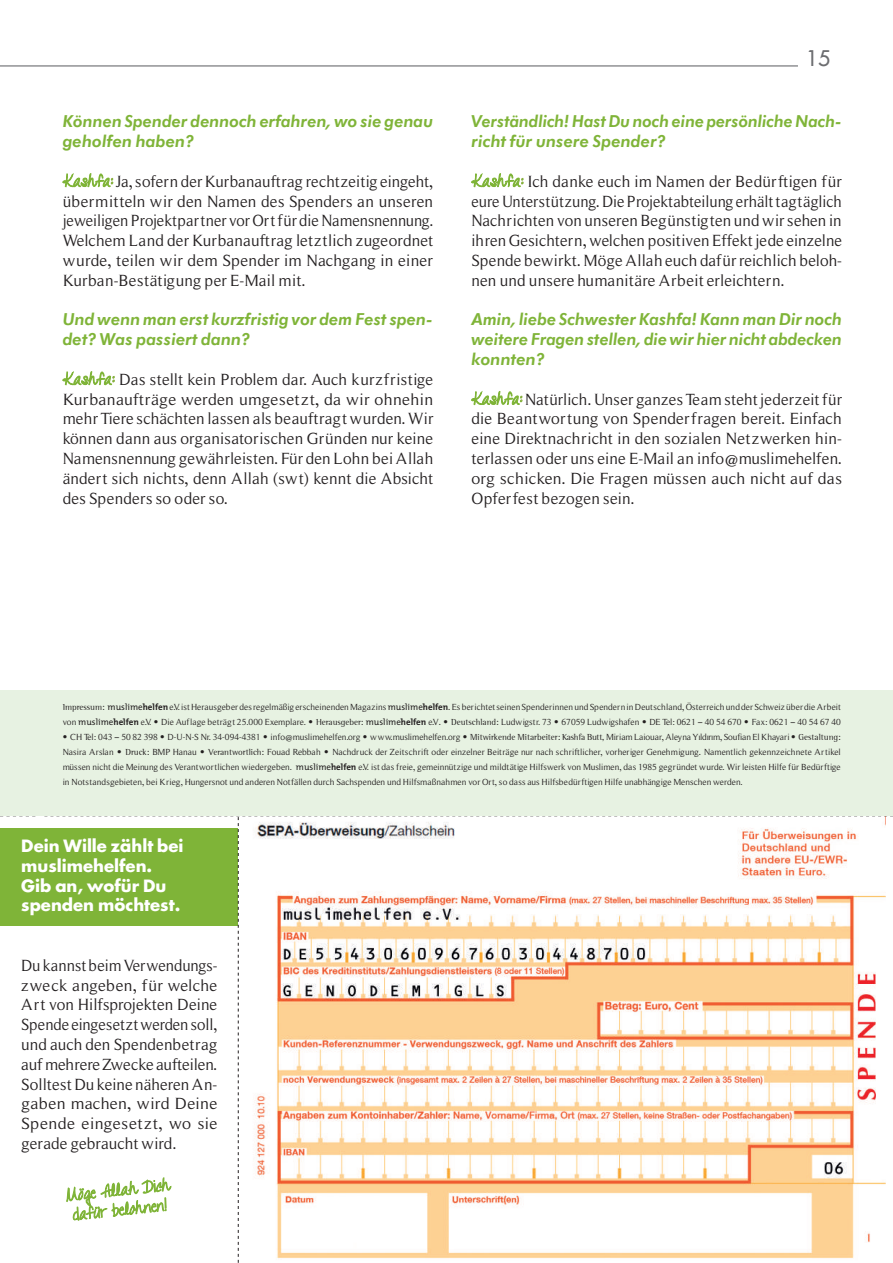
<style>
.page{position:relative;width:893px;height:1263px;background:#fff}
.page>*{position:absolute;margin:0;border:0;box-sizing:border-box;transform-origin:0 0}
.t1{font:500 21px "Futura Std";color:#6c6d70}
.t2{font:16.5px/19.8px "Roman Serif";letter-spacing:.005em;color:#231f20;text-align:justify}
.t3{font:italic 800 16.5px/19.8px "Futura BT";color:#7fb438}
.t4{font:700 16.5px/19.8px "Futura Std";color:#fff}
.t5{font:9px/15px "Roman Serif";color:#231f20}
.s1{font-family:"Talkingtothe Moon";color:#7fb438}
.s2{font-family:"Talkingtothe Moon";color:#8fae45}
.s3{font-family:"Rotis Semi Serif"}
.s4{font-family:"T Mix"}
.s5{font-family:"T Mix";font-weight:700}
.s6{font-family:"Futura Std"}
.s7{font-family:"mh Roman Serif TR"}
</style>
<div class="page">
<div style="left:0;top:828px;width:238px;height:98px;background:#7fb438"></div>
<img style="left:0;top:815px;width:44px;height:2px">
<svg style="left:0;top:815px;width:35px;height:1px"></svg>
<div style="left:0;top:690px;width:893px;height:125px;background:#e7f2e2"></div>
<svg style="left:44px;top:815px;width:849px;height:448px"></svg>
<hr style="left:0;top:65px;width:798px;height:1px;background:#6c6d70">
<p class="t3" style="left:63px;top:112px;width:372px">Können Spender dennoch erfahren, wo sie genau geholfen haben?</p>
<p class="t2" style="left:63px;top:171px;width:372px"><span class="s1">KASHFA</span><span class="s2">:</span> Ja, sofern der Kurbanauftrag rechtzeitig eingeht, übermitteln wir den Namen des Spenders an unseren jeweiligen Projektpartner vor Ort für die Namensnennung.<br>Welchem Land der Kurbanauftrag letztlich zugeordnet wurde, teilen wir dem Spender im Nachgang in einer Kurban-Bestätigung per E-Mail mit.</p>
<p class="t3" style="left:63px;top:310px;width:372px">Und wenn man erst kurzfristig vor dem Fest spen&shy;det? Was passiert dann?</p>
<p class="t2" style="left:63px;top:369px;width:372px"><span class="s1">KASHFA</span><span class="s2">:</span> Das stellt kein Problem dar. Auch kurzfristige Kurbanaufträge werden umgesetzt, da wir ohnehin mehr Tiere schächten lassen als beauftragt wurden. Wir können dann aus organisatorischen Gründen nur keine Namensnennung gewährleisten. Für den Lohn bei Allah ändert sich nichts, denn Allah (swt) kennt die Absicht des Spenders so oder so.</p>
<p class="t1" style="left:806px;top:45px;width:26px">15</p>
<p class="t3" style="left:471px;top:112px;width:372px">Verständlich! Hast Du noch eine persönliche Nach&shy;richt für unsere Spender?</p>
<p class="t2" style="left:471px;top:171px;width:372px"><span class="s1">KASHFA</span><span class="s2">:</span> Ich danke euch im Namen der Bedürftigen für eure Unterstützung. Die Projektabteilung erhält tagtäglich Nachrichten von unseren Begünstigten und wir sehen in ihren Gesichtern, welchen positiven Effekt jede einzelne Spende bewirkt. Möge Allah euch dafür reichlich beloh&shy;nen und unsere humanitäre Arbeit erleichtern.</p>
<p class="t3" style="left:471px;top:310px;width:372px;text-align:justify">Amin, liebe Schwester Kashfa! Kann man Dir noch weitere Fragen stellen, die wir hier nicht abdecken konnten?</p>
<p class="t2" style="left:471px;top:389px;width:372px"><span class="s1">KASHFA</span><span class="s2">:</span> Natürlich. Unser ganzes Team steht jederzeit für die Beantwortung von Spenderfragen bereit. Einfach eine Direktnachricht in den sozialen Netzwerken hin&shy;terlassen oder uns eine E-Mail an info@muslimehelfen. org schicken. Die Fragen müssen auch nicht auf das Opferfest bezogen sein.</p>
<p class="t5" style="left:63px;top:699px;width:780px"><span class="s3">Impressum:</span> <span class="s4">muslime</span><span class="s5">helfen</span> e.V. ist Herausgeber des regelmäßig erscheinenden Magazins <span class="s4">muslime</span><span class="s5">helfen</span><span class="s3">.</span> Es berichtet seinen Spenderinnen und Spendern in Deutschland, Österreich und der Schweiz über die Arbeit von <span class="s4">muslime</span><span class="s5">helfen</span> e.V. <span class="s3">•</span> Die Auflage beträgt 25.000 Exemplare. <span class="s3">• Herausgeber:</span> <span class="s4">muslime</span><span class="s5">helfen</span> e.V<span class="s3">. • Deutschland:</span> Ludwigstr. 73 <span class="s3">•</span> 67059 Ludwigshafen <span class="s3">•</span> DE Tel: 0621 <span class="s6">−</span> 40 54 670 <span class="s3">•</span> Fax: 0621 <span class="s6">−</span> 40 54 67 40</p>
<p class="t5" style="left:63px;top:729px;width:780px;text-align:justify"><span class="s3">•</span> CH Tel: 043 <span class="s6">−</span> 50 82 398 <span class="s3">•</span> D-U-N-S Nr. 34-094-4381 <span class="s3">•</span> info@muslimehelfen.org <span class="s3">•</span> www.muslimehelfen.org <span class="s3">• Mitwirkende Mitarbeiter: Kashfa Butt,</span> Miriam Laiouar, Aleyna <span class="s7">Yıldırım</span>, Soufian El Khayari <span class="s3">• Gestaltung:<br></span>Nasira Arslan <span class="s3">• Druck:</span> BMP Hanau <span class="s3">• Verantwortlich:</span> Fouad Rebbah <span class="s3">•</span> Nachdruck der Zeitschrift oder einzelner Beiträge nur nach schriftlicher, vorheriger Genehmigung<span class="s3">.</span> Namentlich gekennzeichnete Artikel müssen nicht die Meinung des Verantwortlichen wiedergeben. <span class="s4">muslime</span><span class="s5">helfen</span> e.V. ist das freie, gemeinnützige und mildtätige Hilfswerk von Muslimen, das 1985 gegründet wurde. Wir leisten Hilfe für Bedürftige in Notstandsgebieten, bei Krieg, Hungersnot und anderen Notfällen durch Sachspenden und Hilfsmaßnahmen vor Ort, so dass aus Hilfsbedürftigen Hilfe unabhängige Menschen werden.</p>
<p class="t4" style="left:21px;top:836px;width:164px">Dein Wille zählt bei muslimehelfen.<br>Gib an, wofür Du spenden möchtest.</p>
<p class="t2" style="left:21px;top:955px;width:198px">Du kannst beim Verwendungs&shy;zweck angeben, für welche Art von Hilfsprojekten Deine Spende eingesetzt werden soll, und auch den Spendenbetrag auf mehrere Zwecke aufteilen.<br>Solltest Du keine näheren An&shy;gaben machen, wird Deine Spende eingesetzt, wo sie gerade gebraucht wird.</p>
</div>
